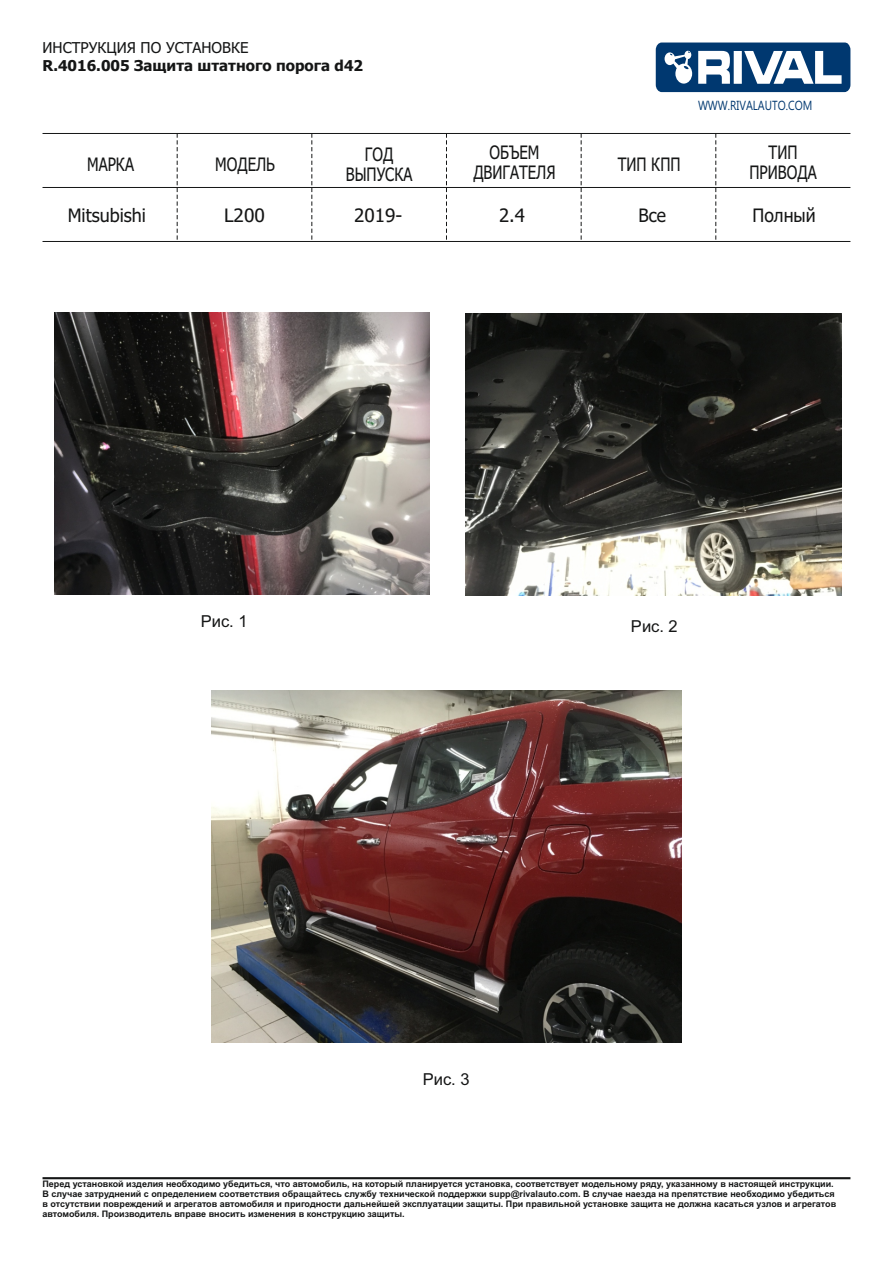
<style>
.page{position:relative;width:893px;height:1263px;background:#fff}
.page>*{position:absolute;margin:0;border:0;box-sizing:border-box;transform-origin:0 0}
.t1{font:18.45px/20.1px "Tahoma";color:#151616;text-align:center;scale:.81 1}
.t2{font:18.45px "Tahoma";color:#151616}
.t3{font:18.45px "Tahoma";color:#151616;scale:.95 1}
.t4{font:18.45px "Tahoma";color:#151616;scale:.94 1}
.t5{font:16.5px "Arial";color:#151616}
.t6{font:700 15px "Tahoma";color:#151616}
.t7{font:15px "Tahoma";color:#151616}
.t8{font:13.2px "Ebrima";color:#003870;scale:.81 1}
.t9{font:700 9px/10.1px "Arial";color:#151616}
</style>
<div class="page">
<hr style="left:43px;top:1177px;width:807px;height:2px;background:#151616">
<svg style="left:177px;top:134px;width:1px;height:106px"></svg>
<svg style="left:311px;top:134px;width:1px;height:106px"></svg>
<svg style="left:446px;top:134px;width:1px;height:106px"></svg>
<svg style="left:581px;top:134px;width:1px;height:106px"></svg>
<svg style="left:715px;top:134px;width:1px;height:106px"></svg>
<hr style="left:43px;top:133px;width:807px;height:1px;background:#151616">
<hr style="left:43px;top:241px;width:807px;height:1px;background:#151616">
<hr style="left:43px;top:187px;width:807px;height:1px;background:#151616">
<svg style="left:656px;top:43px;width:194px;height:49px"></svg>
<img style="left:54px;top:313px;width:376px;height:281px">
<img style="left:212px;top:690px;width:469px;height:352px">
<img style="left:465px;top:313px;width:376px;height:282px">
<h3 class="t7" style="left:43px;top:42px;width:207px">ИНСТРУКЦИЯ ПО УСТАНОВКЕ</h3>
<h3 class="t6" style="left:43px;top:60px;width:322px">R.4016.005 Защита штатного порога d42</h3>
<h3 class="t8" style="left:698px;top:100px;width:143px">WWW.RIVALAUTO.COM</h3>
<h1 class="t1" style="left:87px;top:156px;width:59px">МАРКА</h1>
<h1 class="t1" style="left:346px;top:146px;width:84px">ГОД<br>ВЫПУСКА</h1>
<h1 class="t1" style="left:473px;top:144px;width:103px">ОБЪЕМ<br>ДВИГАТЕЛЯ</h1>
<h1 class="t1" style="left:618px;top:156px;width:79px">ТИП КПП</h1>
<h1 class="t1" style="left:749px;top:144px;width:84px">ТИП<br>ПРИВОДА</h1>
<h1 class="t1" style="left:215px;top:156px;width:75px">МОДЕЛЬ</h1>
<h1 class="t2" style="left:68px;top:208px;width:80px">Mitsubishi</h1>
<h1 class="t2" style="left:224px;top:208px;width:42px">L200</h1>
<h1 class="t2" style="left:354px;top:208px;width:50px">2019-</h1>
<h1 class="t2" style="left:499px;top:208px;width:27px">2.4</h1>
<h1 class="t4" style="left:639px;top:208px;width:31px">Все</h1>
<h1 class="t3" style="left:752px;top:208px;width:68px">Полный</h1>
<h2 class="t5" style="left:201px;top:615px;width:48px">Рис. 1</h2>
<h2 class="t5" style="left:631px;top:620px;width:48px">Рис. 2</h2>
<h2 class="t5" style="left:423px;top:1073px;width:48px">Рис. 3</h2>
<p class="t9" style="left:43px;top:1180px;width:795px">Перед установкой изделия необходимо убедиться, что автомобиль, на который планируется установка, соответствует модельному ряду, указанному в настоящей инструкции.<br>В случае затруднений с определением соответствия обращайтесь службу технической поддержки supp@rivalauto.com. В случае наезда на препятствие необходимо убедиться в отсутствии повреждений и агрегатов автомобиля и пригодности дальнейшей эксплуатации защиты. При правильной установке защита не должна касаться узлов и агрегатов автомобиля. Производитель вправе вносить изменения в конструкцию защиты.</p>
</div>
